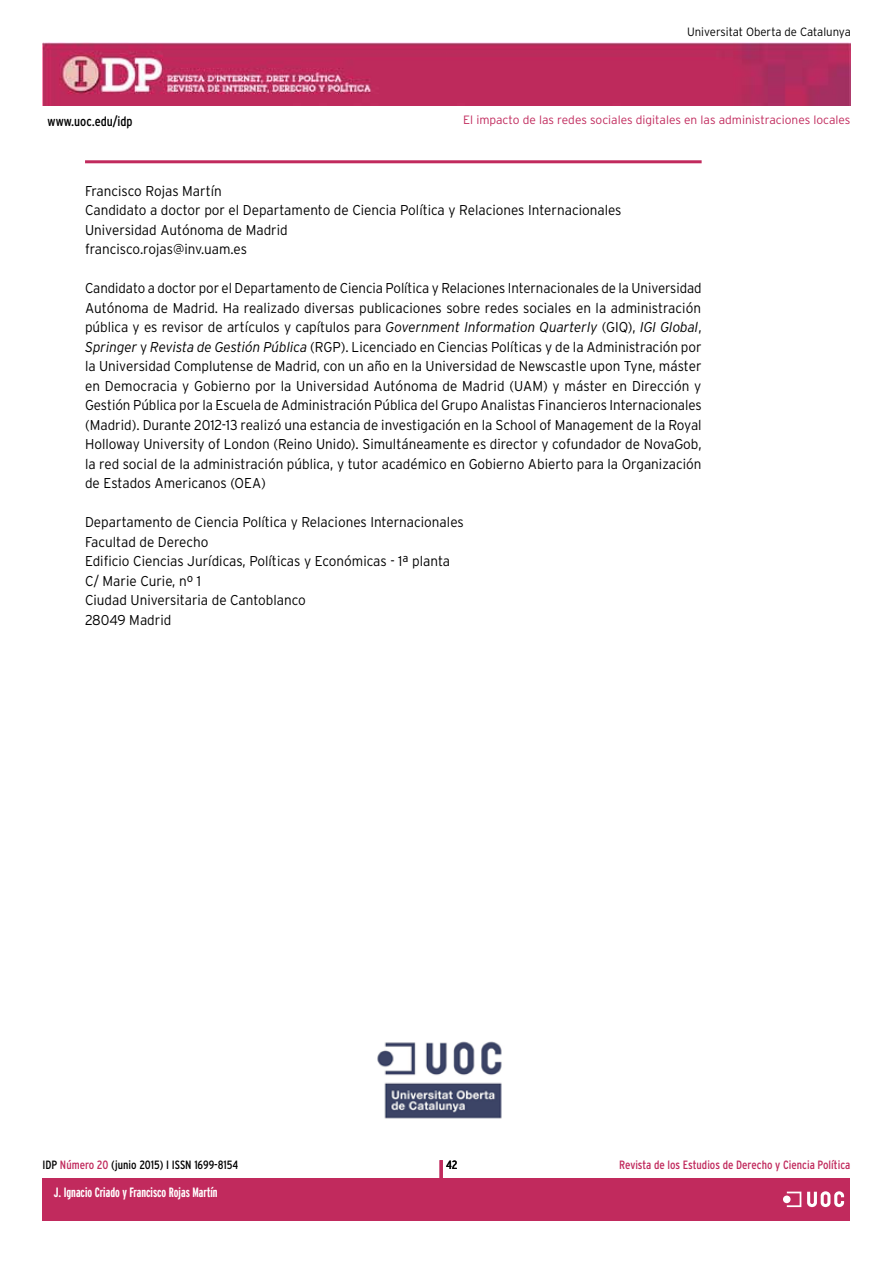
<style>
.page{position:relative;width:893px;height:1263px;background:#fff}
.page>*{position:absolute;margin:0;border:0;box-sizing:border-box;transform-origin:0 0}
.t1{font:300 14.25px/19.5px "Interstate";color:#000;text-align:justify;scale:.94 1}
.t2{font:300 14.25px/19.5px "Interstate";color:#000;scale:.95 1}
.t3{font:700 extra-condensed 13.5px "Interstate";color:#fff}
.t4{font:condensed 13.5px "Interstate";color:#000}
.t5{font:300 12px "Interstate";color:#c12a5d}
.t6{font:condensed 12px "Interstate";color:#c12a5d}
.t7{font:condensed 12px "Interstate";color:#000}
.t8{font:300 12px "Interstate";color:#000;scale:.95 1}
.t9{font:700 extra-condensed 12px "Interstate";color:#fff}
.s1{font-style:italic}
.s2{color:#c12a5d}
</style>
<div class="page">
<img style="left:43px;top:43px;width:807px;height:63px">
<img style="left:377px;top:1041px;width:125px;height:78px">
<div style="left:43px;top:1178px;width:807px;height:42px;background:#c12a5d"></div>
<div style="left:783px;top:1195px;width:8px;height:8px;background:#fff;border-radius:50%"></div>
<svg style="left:787px;top:1191px;width:57px;height:17px"></svg>
<hr style="left:440px;top:1160px;width:3px;height:44px;background:#c12a5d">
<hr style="left:85px;top:160px;width:617px;height:3px;background:#c12a5d">
<p class="t4" style="left:48px;top:113px;width:87px">www.uoc.edu/idp</p>
<p class="t8" style="left:687px;top:25px;width:174px">Universitat Oberta de Catalunya</p>
<p class="t5" style="left:463px;top:113px;width:389px">El impacto de las redes sociales digitales en las administraciones locales</p>
<p class="t2" style="left:85px;top:181px;width:566px">Francisco Rojas Martín<br>Candidato a doctor por el Departamento de Ciencia Política y Relaciones Internacionales Universidad Autónoma de Madrid<br>francisco.rojas@inv.uam.es</p>
<p class="t1" style="left:85px;top:279px;width:658px">Candidato a doctor por el Departamento de Ciencia Política y Relaciones Internacionales de la Universidad Autónoma de Madrid. Ha realizado diversas publicaciones sobre redes sociales en la administración pública y es revisor de artículos y capítulos para <span class="s1">Government Information Quarterly</span> (GIQ), <span class="s1">IGI Global</span>, <span class="s1">Springer</span> y <span class="s1">Revista de Gestión Pública</span> (RGP). Licenciado en Ciencias Políticas y de la Administración por la Universidad Complutense de Madrid, con un año en la Universidad de Newscastle upon Tyne, máster en Democracia y Gobierno por la Universidad Autónoma de Madrid (UAM) y máster en Dirección y Gestión Pública por la Escuela de Administración Pública del Grupo Analistas Financieros Internacionales (Madrid). Durante 2012-13 realizó una estancia de investigación en la School of Management de la Royal Holloway University of London (Reino Unido). Simultáneamente es director y cofundador de NovaGob, la red social de la administración pública, y tutor académico en Gobierno Abierto para la Organización de Estados Americanos (OEA)</p>
<p class="t2" style="left:85px;top:513px;width:400px">Departamento de Ciencia Política y Relaciones Internacionales Facultad de Derecho<br>Edificio Ciencias Jurídicas, Políticas y Económicas - 1ª planta C/ Marie Curie, nº 1<br>Ciudad Universitaria de Cantoblanco<br>28049 Madrid</p>
<p class="t7" style="left:446px;top:1158px;width:13px">42</p>
<p class="t7" style="left:43px;top:1158px;width:197px">IDP <span class="s2">Número 20</span> (junio 2015) I ISSN 1699-8154</p>
<p class="t6" style="left:619px;top:1158px;width:233px">Revista de los Estudios de Derecho y Ciencia Política</p>
<p class="t3" style="left:59px;top:1185px;width:62px">ose R. Agustina</p>
<p class="t3" style="left:54px;top:1185px;width:165px">J. Ignacio Criado y Francisco Rojas Martín</p>
<p class="t9" style="left:54px;top:1185px;width:31px">Eloi Puig</p>
<p class="t9" style="left:59px;top:1185px;width:31px">Eloi Puig</p>
</div>
